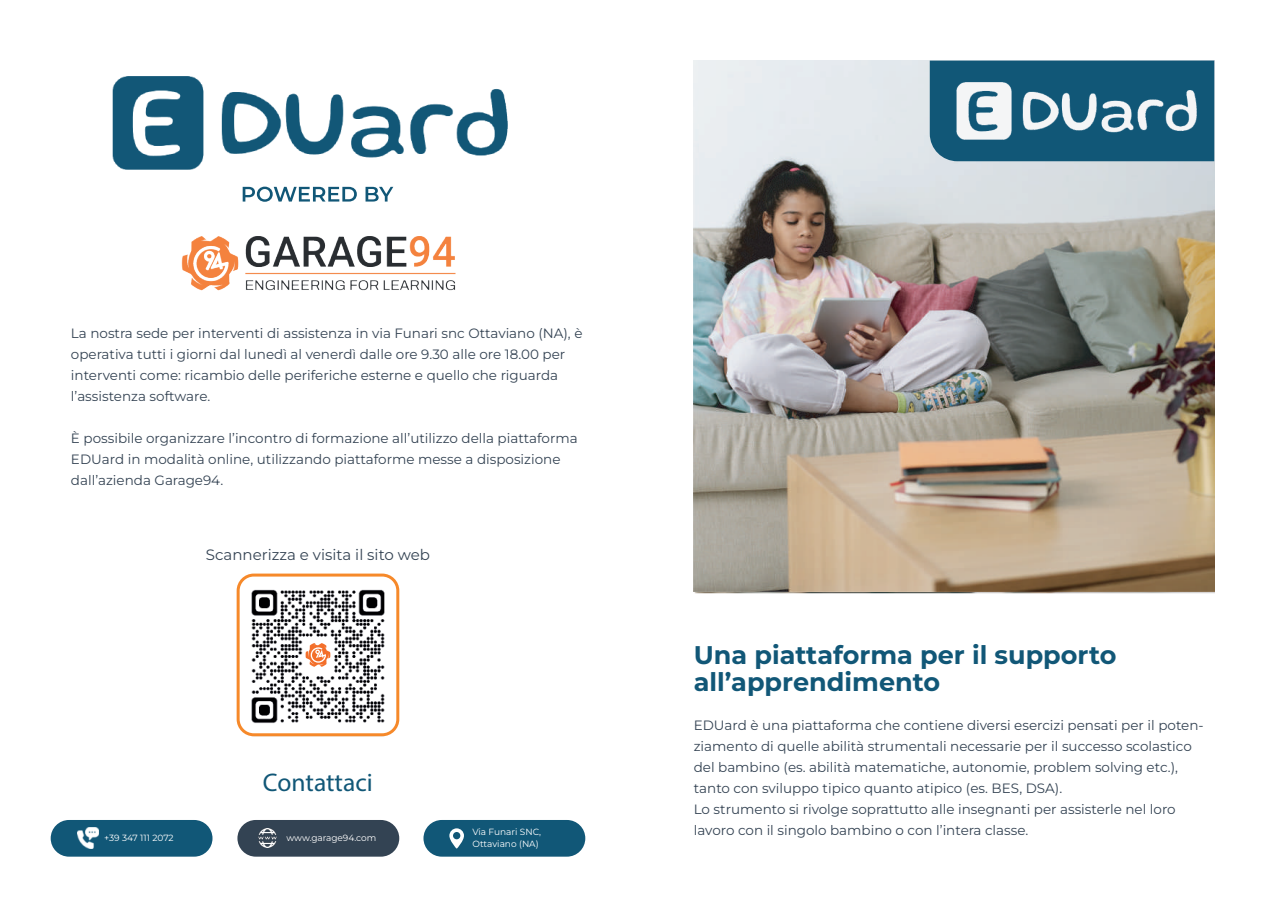
<style>
.page{position:relative;width:1272px;height:902px;background:#fff}
.page>*{position:absolute;margin:0;border:0;box-sizing:border-box;transform-origin:0 0}
.t1{font:700 25.5px/27px "Montserrat";color:#115777}
.t2{font:700 25.5px "Montserrat Roman";color:#115777}
.t3{font:15px "Montserrat";color:#344353}
.t4{font:13.5px/21px "Montserrat";color:#344353}
.t5{font:9px/12px "Montserrat";color:#fff}
</style>
<div class="page">
<img style="left:181px;top:236px;width:275px;height:55px">
<svg style="left:243px;top:187px;width:114px;height:15px"></svg>
<svg style="left:365px;top:187px;width:28px;height:14px"></svg>
<div style="left:51px;top:819px;width:161px;height:37px;background:#115777;border-radius:18px"></div>
<div style="left:423px;top:819px;width:162px;height:37px;background:#115777;border-radius:18px"></div>
<img style="left:77px;top:827px;width:22px;height:21px">
<div style="left:237px;top:819px;width:162px;height:37px;background:#334353;border-radius:18px"></div>
<svg style="left:449px;top:828px;width:15px;height:20px"></svg>
<img style="left:237px;top:577px;width:161px;height:159px">
<svg style="left:305px;top:643px;width:25px;height:23px"></svg>
<div style="left:237px;top:573px;width:162px;height:163px;border:3px solid #f6892a;border-radius:16px"></div>
<img style="left:693px;top:61px;width:521px;height:530px">
<div style="left:929px;top:61px;width:285px;height:100px;background:#115777"></div>
<img style="left:956px;top:83px;width:239px;height:56px">
<img style="left:113px;top:77px;width:394px;height:92px">
<img style="left:258px;top:828px;width:19px;height:19px">
<p class="t4" style="left:71px;top:322px;width:513px">La nostra sede per interventi di assistenza in via Funari snc Ottaviano (NA), è operativa tutti i giorni dal lunedì al venerdì dalle ore 9.30 alle ore 18.00 per interventi come: ricambio delle periferiche esterne e quello che riguarda l’assistenza software.</p>
<p class="t4" style="left:71px;top:427px;width:508px">È possibile organizzare l’incontro di formazione all’utilizzo della piattaforma<br>EDUard in modalità online, utilizzando piattaforme messe a disposizione dall’azienda Garage94.</p>
<p class="t3" style="left:206px;top:544px;width:225px">Scannerizza e visita il sito web</p>
<h1 class="t2" style="left:263px;top:766px;width:111px">Contattaci</h1>
<p class="t5" style="left:104px;top:831px;width:71px">+39 347 111 2072</p>
<p class="t5" style="left:286px;top:831px;width:92px">www.garage94.com</p>
<p class="t5" style="left:472px;top:825px;width:70px">Via Funari SNC,<br>Ottaviano (NA)</p>
<h1 class="t1" style="left:693px;top:641px;width:424px">Una piattaforma per il supporto all’apprendimento</h1>
<p class="t4" style="left:693px;top:714px;width:511px">EDUard è una piattaforma che contiene diversi esercizi pensati per il poten&shy;ziamento di quelle abilità strumentali necessarie per il successo scolastico del bambino (es. abilità matematiche, autonomie, problem solving etc.), tanto con sviluppo tipico quanto atipico (es. BES, DSA).<br>Lo strumento si rivolge soprattutto alle insegnanti per assisterle nel loro lavoro con il singolo bambino o con l’intera classe.</p>
</div>
